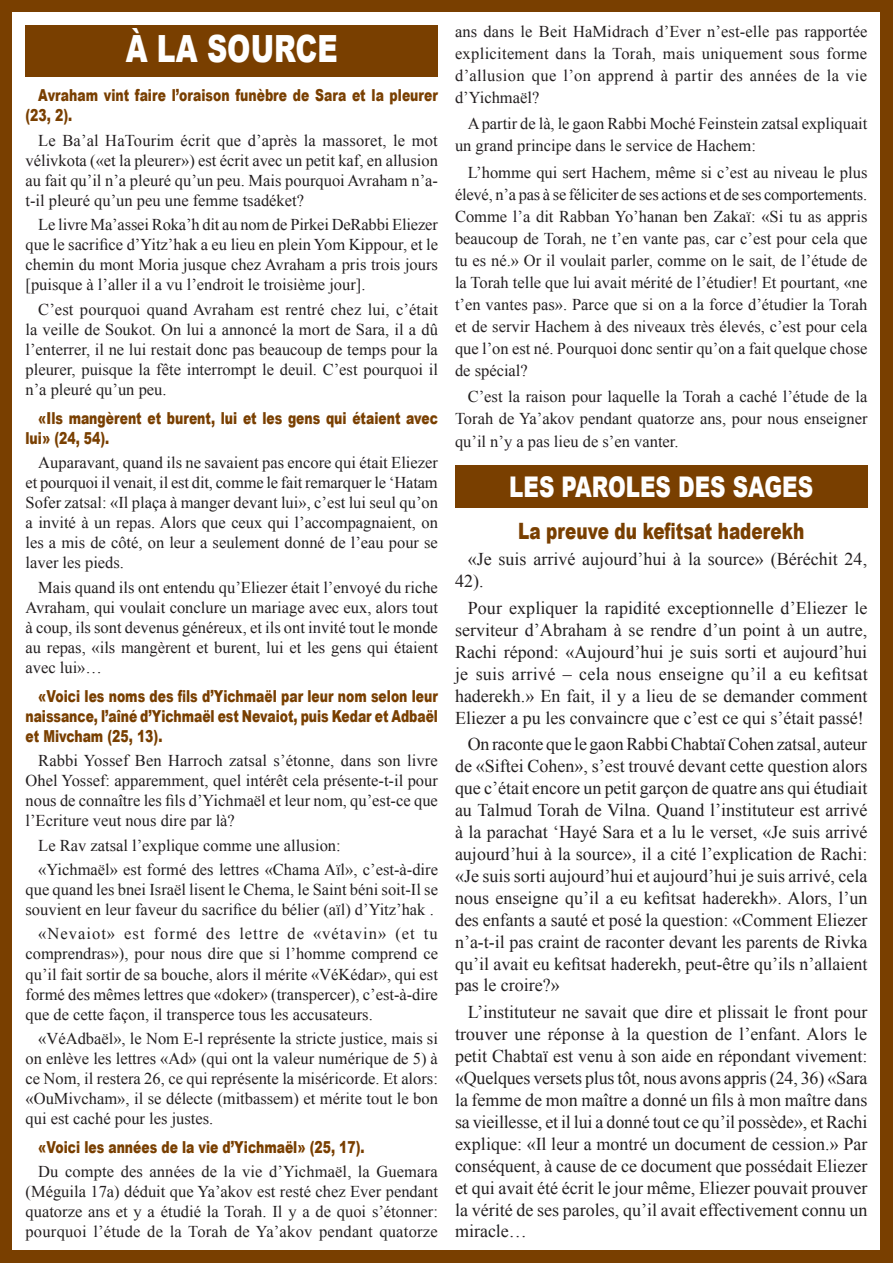
<style>
.page{position:relative;width:893px;height:1263px;background:#793f00}
.page>*{position:absolute;margin:0;border:0;box-sizing:border-box;transform-origin:0 0}
.t1{font:900 37.5px "Arial";color:#fff;scale:.75 1}
.t2{font:900 28.5px "Arial";color:#fff;scale:.75 1}
.t3{font:900 22.5px "Arial";color:#793f00;scale:.75 1}
.t4{font:18px/21.9px "Times New Roman";color:#231f20;text-align:justify}
.t5{font:16.5px/20.1px "Times New Roman";color:#231f20;text-align:justify}
.t6{font:900 16.5px/20.1px "Arial";color:#793f00;scale:.75 1}
</style>
<div class="page">
<div style="left:13px;top:13px;width:867px;height:1237px;background:#fff"></div>
<div style="left:455px;top:465px;width:412px;height:42px;background:#793f00"></div>
<div style="left:26px;top:26px;width:412px;height:51px;background:#793f00"></div>
<h1 class="t1" style="left:126px;top:22px;width:284px">À LA SOURCE</h1>
<p class="t6" style="left:26px;top:85px;width:551px;text-indent:13px">Avraham vint faire l’oraison funèbre de Sara et la pleurer (23, 2).</p>
<p class="t5" style="left:26px;top:130px;width:414px;text-indent:13px">Le Ba’al HaTourim écrit que d’après la massoret, le mot vélivkota («et la pleurer») est écrit avec un petit kaf, en allusion au fait qu’il n’a pleuré qu’un peu. Mais pourquoi Avraham n’a&shy;t-il pleuré qu’un peu une femme tsadéket?</p>
<p class="t5" style="left:26px;top:214px;width:414px;text-indent:13px">Le livre Ma’assei Roka’h dit au nom de Pirkei DeRabbi Eliezer que le sacrifice d’Yitz’hak a eu lieu en plein Yom Kippour, et le chemin du mont Moria jusque chez Avraham a pris trois jours [puisque à l’aller il a vu l’endroit le troisième jour].</p>
<p class="t5" style="left:26px;top:299px;width:414px;text-indent:13px">C’est pourquoi quand Avraham est rentré chez lui, c’était la veille de Soukot. On lui a annoncé la mort de Sara, il a dû l’enterrer, il ne lui restait donc pas beaucoup de temps pour la pleurer, puisque la fête interrompt le deuil. C’est pourquoi il n’a pleuré qu’un peu.</p>
<p class="t6" style="left:26px;top:407px;width:551px;text-indent:13px">«Ils mangèrent et burent, lui et les gens qui étaient avec lui» (24, 54).</p>
<p class="t5" style="left:26px;top:452px;width:414px;text-indent:13px">Auparavant, quand ils ne savaient pas encore qui était Eliezer et pourquoi il venait, il est dit, comme le fait remarquer le ‘Hatam Sofer zatsal: «Il plaça à manger devant lui», c’est lui seul qu’on a invité à un repas. Alors que ceux qui l’accompagnaient, on les a mis de côté, on leur a seulement donné de l’eau pour se laver les pieds.</p>
<p class="t5" style="left:26px;top:577px;width:414px;text-indent:13px">Mais quand ils ont entendu qu’Eliezer était l’envoyé du riche Avraham, qui voulait conclure un mariage avec eux, alors tout à coup, ils sont devenus généreux, et ils ont invité tout le monde au repas, «ils mangèrent et burent, lui et les gens qui étaient avec lui»…</p>
<p class="t6" style="left:26px;top:685px;width:552px;text-align:justify;text-indent:13px">«Voici les noms des fils d’Yichmaël par leur nom selon leur naissance, l’aîné d’Yichmaël est Nevaiot, puis Kedar et Adbaël et Mivcham (25, 13).</p>
<p class="t5" style="left:26px;top:750px;width:414px;text-indent:13px">Rabbi Yossef Ben Harroch zatsal s’étonne, dans son livre Ohel Yossef: apparemment, quel intérêt cela présente-t-il pour nous de connaître les fils d’Yichmaël et leur nom, qu’est-ce que l’Ecriture veut nous dire par là?</p>
<p class="t5" style="left:38px;top:833px;width:401px;line-height:24.3px">Le Rav zatsal l’explique comme une allusion:<br>«Yichmaël» est formé des lettres «Chama Aïl», c’est-à-dire</p>
<p class="t5" style="left:26px;top:879px;width:414px">que quand les bnei Israël lisent le Chema, le Saint béni soit-Il se souvient en leur faveur du sacrifice du bélier (aïl) d’Yitz’hak .</p>
<p class="t5" style="left:26px;top:923px;width:414px;text-indent:13px">«Nevaiot» est formé des lettre de «vétavin» (et tu comprendras»), pour nous dire que si l’homme comprend ce qu’il fait sortir de sa bouche, alors il mérite «VéKédar», qui est formé des mêmes lettres que «doker» (transpercer), c’est-à-dire que de cette façon, il transperce tous les accusateurs.</p>
<p class="t5" style="left:26px;top:1028px;width:414px;text-indent:13px">«VéAdbaël», le Nom E-l représente la stricte justice, mais si on enlève les lettres «Ad» (qui ont la valeur numérique de 5) à ce Nom, il restera 26, ce qui représente la miséricorde. Et alors: «OuMivcham», il se délecte (mitbassem) et mérite tout le bon qui est caché pour les justes.</p>
<p class="t6" style="left:38px;top:1136px;width:437px">«Voici les années de la vie d’Yichmaël» (25, 17).</p>
<p class="t5" style="left:26px;top:1161px;width:414px;text-indent:13px">Du compte des années de la vie d’Yichmaël, la Guemara (Méguila 17a) déduit que Ya’akov est resté chez Ever pendant quatorze ans et y a étudié la Torah. Il y a de quoi s’étonner: pourquoi l’étude de la Torah de Ya’akov pendant quatorze</p>
<p class="t5" style="left:455px;top:20px;width:414px;line-height:22px">ans dans le Beit HaMidrach d’Ever n’est-elle pas rapportée explicitement dans la Torah, mais uniquement sous forme d’allusion que l’on apprend à partir des années de la vie d’Yichmaël?</p>
<p class="t5" style="left:455px;top:113px;width:414px;line-height:22px;text-indent:13px">A partir de là, le gaon Rabbi Moché Feinstein zatsal expliquait un grand principe dans le service de Hachem:</p>
<p class="t5" style="left:455px;top:161px;width:414px;line-height:22px;text-indent:13px">L’homme qui sert Hachem, même si c’est au niveau le plus élevé, n’a pas à se féliciter de ses actions et de ses comportements.<br>Comme l’a dit Rabban Yo’hanan ben Zakaï: «Si tu as appris beaucoup de Torah, ne t’en vante pas, car c’est pour cela que tu es né.» Or il voulait parler, comme on le sait, de l’étude de la Torah telle que lui avait mérité de l’étudier! Et pourtant, «ne t’en vantes pas». Parce que si on a la force d’étudier la Torah et de servir Hachem à des niveaux très élevés, c’est pour cela que l’on est né. Pourquoi donc sentir qu’on a fait quelque chose de spécial?</p>
<p class="t5" style="left:455px;top:386px;width:414px;line-height:22px;text-indent:13px">C’est la raison pour laquelle la Torah a caché l’étude de la Torah de Ya’akov pendant quatorze ans, pour nous enseigner qu’il n’y a pas lieu de s’en vanter.</p>
<h2 class="t2" style="left:509px;top:466px;width:407px">LES PAROLES DES SAGES</h2>
<h3 class="t3" style="left:518px;top:515px;width:383px">La preuve du kefitsat haderekh</h3>
<p class="t4" style="left:455px;top:548px;width:414px;text-indent:13px">«Je suis arrivé aujourd’hui à la source» (Béréchit 24,<br>42).</p>
<p class="t4" style="left:455px;top:596px;width:414px;text-indent:13px">Pour expliquer la rapidité exceptionnelle d’Eliezer le serviteur d’Abraham à se rendre d’un point à un autre, Rachi répond: «Aujourd’hui je suis sorti et aujourd’hui je suis arrivé – cela nous enseigne qu’il a eu kefitsat haderekh.» En fait, il y a lieu de se demander comment Eliezer a pu les convaincre que c’est ce qui s’était passé!</p>
<p class="t4" style="left:455px;top:732px;width:414px;text-indent:13px">On raconte que le gaon Rabbi Chabtaï Cohen zatsal, auteur de «Siftei Cohen», s’est trouvé devant cette question alors que c’était encore un petit garçon de quatre ans qui étudiait au Talmud Torah de Vilna. Quand l’instituteur est arrivé à la parachat ‘Hayé Sara et a lu le verset, «Je suis arrivé aujourd’hui à la source», il a cité l’explication de Rachi: «Je suis sorti aujourd’hui et aujourd’hui je suis arrivé, cela nous enseigne qu’il a eu kefitsat haderekh». Alors, l’un des enfants a sauté et posé la question: «Comment Eliezer n’a-t-il pas craint de raconter devant les parents de Rivka qu’il avait eu kefitsat haderekh, peut-être qu’ils n’allaient pas le croire?»</p>
<p class="t4" style="left:455px;top:1000px;width:414px;text-indent:13px">L’instituteur ne savait que dire et plissait le front pour trouver une réponse à la question de l’enfant. Alors le petit Chabtaï est venu à son aide en répondant vivement: «Quelques versets plus tôt, nous avons appris (24, 36) «Sara la femme de mon maître a donné un fils à mon maître dans sa vieillesse, et il lui a donné tout ce qu’il possède», et Rachi explique: «Il leur a montré un document de cession.» Par conséquent, à cause de ce document que possédait Eliezer et qui avait été écrit le jour même, Eliezer pouvait prouver la vérité de ses paroles, qu’il avait effectivement connu un miracle…</p>
</div>
